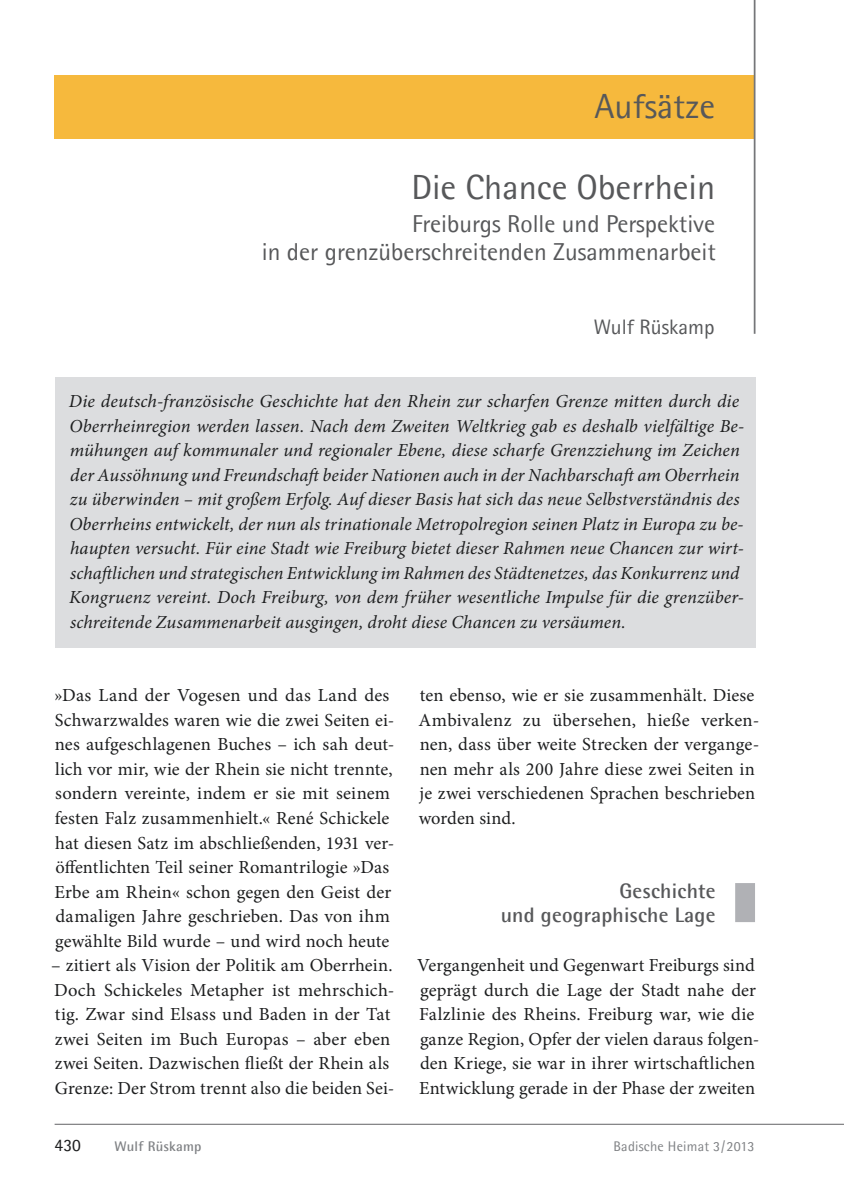
<style>
.page{position:relative;width:844px;height:1191px;background:#fff}
.page>*{position:absolute;margin:0;border:0;box-sizing:border-box;transform-origin:0 0}
.t1{font:35px "Agfa Rotis Semisans";color:#57585a}
.t2{font:24.5px/28px "Agfa Rotis Semisans";color:#57585a;text-align:right}
.t3{font:700 21px/24.5px "Agfa Rotis Semisans";letter-spacing:.01em;color:#57585a;text-align:right}
.t4{font:21px "Agfa Rotis Semisans";color:#57585a}
.t5{font:18.38px/24.5px "Minion Pro";letter-spacing:.005em;color:#1d1e1f}
.t6{font:italic 18.38px/24.5px "Minion Pro";color:#1d1e1f}
.t7{font:17.5px "Agfa Rotis Semisans";color:#1d1e1f}
.t8{font:14px "Agfa Rotis Semisans";letter-spacing:.015em;color:#808285}
.t9{font:700 14px "Agfa Rotis Semisans";letter-spacing:.015em;color:#808285}
</style>
<div class="page">
<hr style="left:55px;top:1124px;width:788px;height:1px;background:#636366">
<div style="left:55px;top:75px;width:699px;height:64px;background:#f6b93d"></div>
<hr style="left:753px;top:0;width:2px;height:334px;background:#757679">
<div style="left:735px;top:883px;width:19px;height:39px;background:#b0b1b5"></div>
<div style="left:55px;top:377px;width:699px;height:270px;background:#dcdddf"></div>
<p class="t1" style="left:594px;top:86px;width:122px">Aufsätze</p>
<p class="t1" style="left:411px;top:166px;width:305px">Die Chance Oberrhein</p>
<p class="t2" style="left:262px;top:209px;width:455px">Freiburgs Rolle und Perspektive<br>in der grenzüberschreitenden Zusammenarbeit</p>
<p class="t4" style="left:593px;top:314px;width:122px">Wulf Rüskamp</p>
<p class="t6" style="left:69px;top:391px;width:676px">Die deutsch-französische Geschichte hat den Rhein zur scharfen Grenze mitten durch die Oberrheinregion werden lassen. Nach dem Zweiten Weltkrieg gab es deshalb vielfältige Be&shy;mühungen auf kommunaler und regionaler Ebene, diese scharfe Grenzziehung im Zeichen der Aussöhnung und Freundschaftbeider Nationen auch in der Nachbarschaftam Oberrhein zu überwinden – mit großem Erfolg. Auf dieser Basis hat sich das neue Selbstverständnis des Oberrheins entwickelt, der nun als trinationale Metropolregion seinen Platz in Europa zu be&shy;haupten versucht. Für eine Stadt wie Freiburg bietet dieser Rahmen neue Chancen zur wirt&shy;schaftlichen und strategischen Entwicklung im Rahmen des Städtenetzes, das Konkurrenz und Kongruenz vereint. Doch Freiburg, von dem früher wesentliche Impulse für die grenzüber&shy;schreitende Zusammenarbeit ausgingen, droht diese Chancen zu versäumen.</p>
<p class="t5" style="left:54px;top:685px;width:341px">»Das Land der Vogesen und das Land des Schwarzwaldes waren wie die zwei Seiten ei&shy;nes aufgeschlagenen Buches – ich sah deut&shy;lich vor mir, wie der Rhein sie nicht trennte, sondern vereinte, indem er sie mit seinem festen Falz zusammenhielt.« René Schickele hat diesen Satz im abschließenden, 1931 ver&shy;öffentlichten Teil seiner Romantrilogie »Das Erbe am Rhein« schon gegen den Geist der damaligen Jahre geschrieben. Das von ihm gewählte Bild wurde – und wird noch heute</p>
<p class="t5" style="left:51px;top:954px;width:345px">– zitiert als Vision der Politik am Oberrhein.<br>Doch Schickeles Metapher ist mehrschich&shy;tig. Zwar sind Elsass und Baden in der Tat zwei Seiten im Buch Europas – aber eben zwei Seiten. Dazwischen fließt der Rhein als Grenze: Der Strom trennt also die beiden Sei-</p>
<p class="t5" style="left:418px;top:685px;width:342px">ten ebenso, wie er sie zusammenhält. Diese Ambivalenz zu übersehen, hieße verken&shy;nen, dass über weite Strecken der vergange&shy;nen mehr als 200 Jahre diese zwei Seiten in je zwei verschiedenen Sprachen beschrieben worden sind.</p>
<p class="t3" style="left:500px;top:877px;width:216px">Geschichte<br>und geographische Lage</p>
<p class="t5" style="left:417px;top:954px;width:343px">Vergangenheit und Gegenwart Freiburgs sind geprägt durch die Lage der Stadt nahe der Falzlinie des Rheins. Freiburg war, wie die ganze Region, Opfer der vielen daraus folgen&shy;den Kriege, sie war in ihrer wirtschaftlichen Entwicklung gerade in der Phase der zweiten</p>
<p class="t7" style="left:55px;top:1134px;width:28px">430</p>
<p class="t9" style="left:114px;top:1137px;width:88px">Wulf Rüskamp</p>
<p class="t8" style="left:613px;top:1137px;width:142px">Badische Heimat 3 / 2013</p>
</div>
